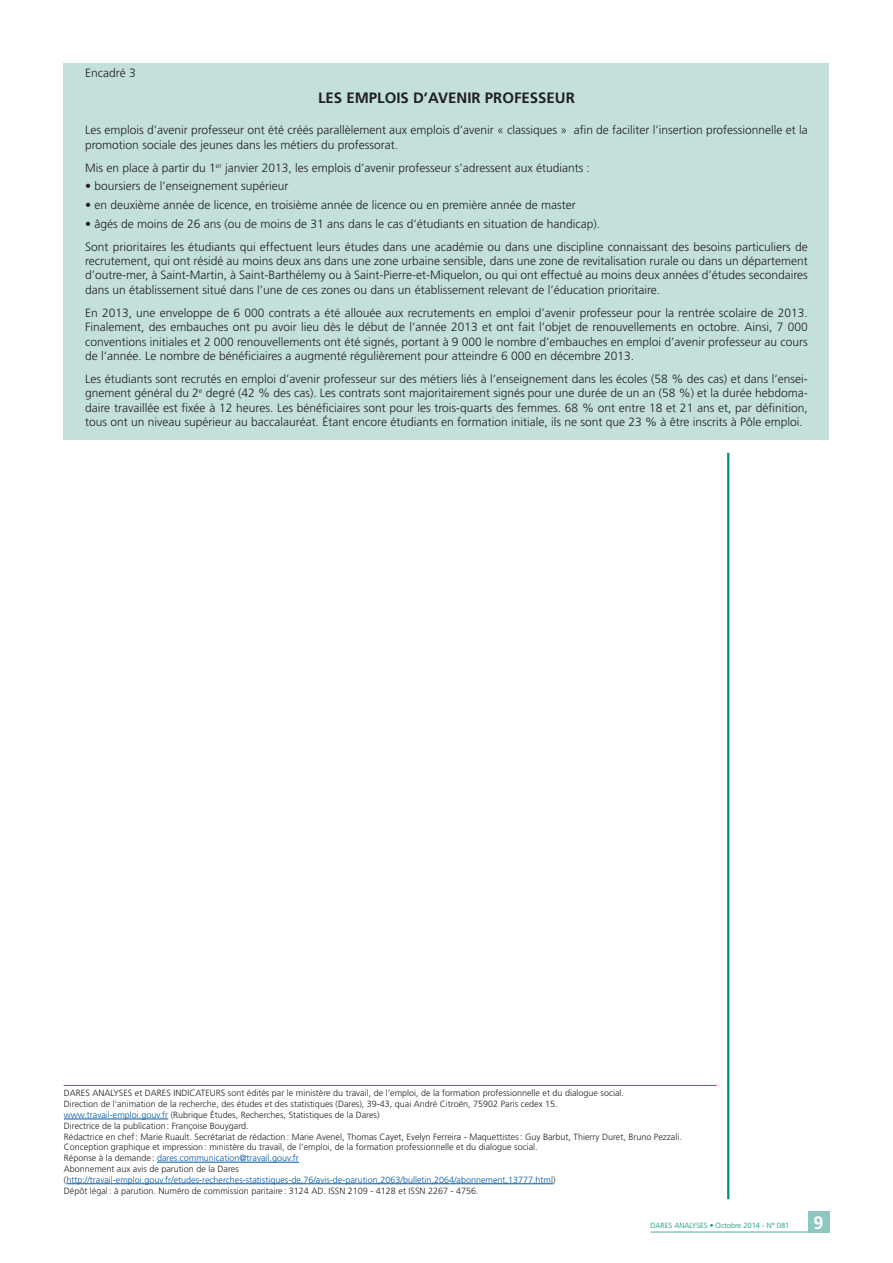
<style>
.page{position:relative;width:893px;height:1263px;background:#fff}
.page>*{position:absolute;margin:0;border:0;box-sizing:border-box;transform-origin:0 0}
.t1{font:700 18px "Frutiger";color:#fff}
.t2{font:700 15px "Frutiger";color:#231f20}
.t3{font:300 12px/14.4px "Frutiger";color:#231f20;text-align:justify}
.t4{font:300 9px/10.8px "Frutiger";color:#231f20}
.t5{font:300 7.5px "Frutiger";color:#008e7f}
.s1{color:#0155a5}
</style>
<div class="page">
<div style="left:64px;top:64px;width:765px;height:376px;background:#c3e0dd"></div>
<hr style="left:727px;top:453px;width:2px;height:746px;background:#008e7f">
<div style="left:808px;top:1211px;width:21px;height:22px;background:#8cc7c2"></div>
<hr style="left:651px;top:1231px;width:178px;height:2px;background:#8cc7c2">
<hr style="left:64px;top:1085px;width:653px;height:1px;background:#008e7f">
<hr style="left:64px;top:1119px;width:104px;height:1px;background:#0155a5">
<hr style="left:157px;top:1162px;width:142px;height:1px;background:#0155a5">
<hr style="left:66px;top:1183px;width:487px;height:1px;background:#0155a5">
<p class="t3" style="left:85px;top:65px;width:52px">Encadré 3</p>
<p class="t2" style="left:318px;top:89px;width:258px">LES EMPLOIS D’AVENIR PROFESSEUR</p>
<p class="t3" style="left:85px;top:123px;width:724px">Les emplois d’avenir professeur ont été créés parallèlement aux emplois d’avenir « classiques » afin de faciliter l’insertion professionnelle et la promotion sociale des jeunes dans les métiers du professorat.</p>
<p class="t3" style="left:85px;top:161px;width:506px">Mis en place à partir du 1<sup>er</sup> janvier 2013, les emplois d’avenir professeur s’adressent aux étudiants :</p>
<p class="t3" style="left:85px;top:179px;width:205px">• boursiers de l’enseignement supérieur</p>
<p class="t3" style="left:85px;top:198px;width:492px">• en deuxième année de licence, en troisième année de licence ou en première année de master</p>
<p class="t3" style="left:85px;top:212px;width:724px;line-height:23px">• âgés de moins de 26 ans (ou de moins de 31 ans dans le cas d’étudiants en situation de handicap).<br>Sont prioritaires les étudiants qui effectuent leurs études dans une académie ou dans une discipline connaissant des besoins particuliers de</p>
<p class="t3" style="left:85px;top:254px;width:724px">recrutement, qui ont résidé au moins deux ans dans une zone urbaine sensible, dans une zone de revitalisation rurale ou dans un département d’outre-mer, à Saint-Martin, à Saint-Barthélemy ou à Saint-Pierre-et-Miquelon, ou qui ont effectué au moins deux années d’études secondaires dans un établissement situé dans l’une de ces zones ou dans un établissement relevant de l’éducation prioritaire.</p>
<p class="t3" style="left:85px;top:306px;width:724px">En 2013, une enveloppe de 6 000 contrats a été allouée aux recrutements en emploi d’avenir professeur pour la rentrée scolaire de 2013.<br>Finalement, des embauches ont pu avoir lieu dès le début de l’année 2013 et ont fait l’objet de renouvellements en octobre. Ainsi, 7 000 conventions initiales et 2 000 renouvellements ont été signés, portant à 9 000 le nombre d’embauches en emploi d’avenir professeur au cours de l’année. Le nombre de bénéficiaires a augmenté régulièrement pour atteindre 6 000 en décembre 2013.</p>
<p class="t3" style="left:85px;top:372px;width:724px">Les étudiants sont recrutés en emploi d’avenir professeur sur des métiers liés à l’enseignement dans les écoles (58 % des cas) et dans l’ensei&shy;gnement général du 2<sup>e</sup> degré (42 % des cas). Les contrats sont majoritairement signés pour une durée de un an (58 %) et la durée hebdoma&shy;daire travaillée est fixée à 12 heures. Les bénéficiaires sont pour les trois-quarts des femmes. 68 % ont entre 18 et 21 ans et, par définition, tous ont un niveau supérieur au baccalauréat. Étant encore étudiants en formation initiale, ils ne sont que 23 % à être inscrits à Pôle emploi.</p>
<p class="t4" style="left:64px;top:1088px;width:619px">DARES ANALYSES et DARES INDICATEURS sont édités par le ministère du travail, de l’emploi, de la formation professionnelle et du dialogue social.<br>Direction de l’animation de la recherche, des études et des statistiques (Dares), 39-43, quai André Citroën, 75902 Paris cedex 15.<br><span class="s1">www.travail-emploi.gouv.fr</span> (Rubrique Études, Recherches, Statistiques de la Dares)<br>Directrice de la publication: Françoise Bouygard.<br>Rédactrice en chef: Marie Ruault. Secrétariat de rédaction: Marie Avenel, Thomas Cayet, Evelyn Ferreira - Maquettistes: Guy Barbut, Thierry Duret, Bruno Pezzali.<br>Conception graphique et impression: ministère du travail, de l’emploi, de la formation professionnelle et du dialogue social.<br>Réponse à la demande : <span class="s1">dares.communication@travail.gouv.fr<br></span>Abonnement aux avis de parution de la Dares (<span class="s1">http://travail-emploi.gouv.fr/etudes-recherches-statistiques-de,76/avis-de-parution,2063/bulletin,2064/abonnement,13777.html</span>)<br>Dépôt légal: à parution. Numéro de commission paritaire: 3124 AD. ISSN 2109 - 4128 et ISSN 2267 - 4756.</p>
<p class="t5" style="left:651px;top:1221px;width:140px">DARES ANALYSES • Octobre 2014 - N° 081</p>
<h1 class="t1" style="left:813px;top:1212px;width:12px">9</h1>
</div>
